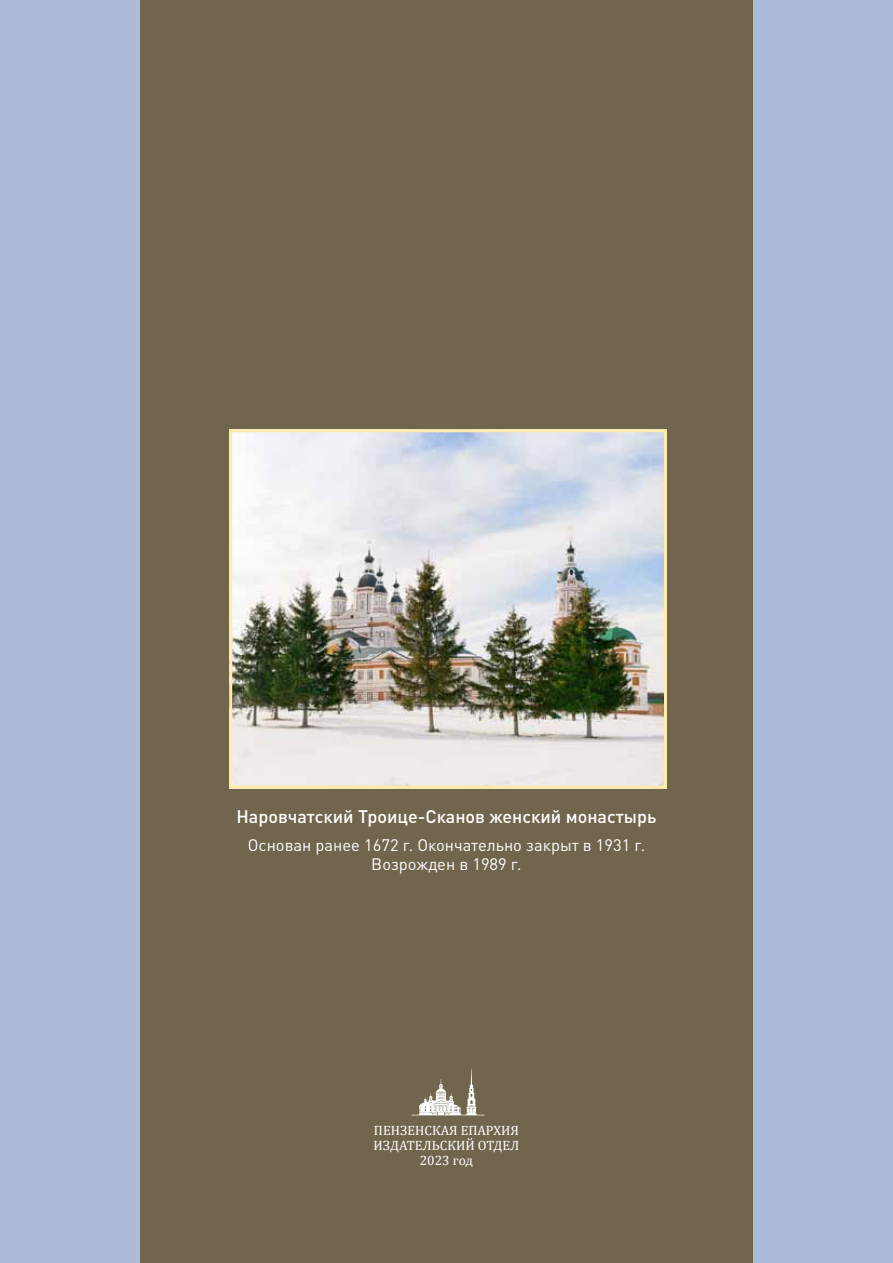
<style>
.page{position:relative;width:893px;height:1263px;background:#fff}
.page>*{position:absolute;margin:0;border:0;box-sizing:border-box;transform-origin:0 0}
.t1{font:500 18px "DIN Pro";color:#fff}
.t2{font:16.5px/19.5px "DIN Pro";color:#fff;text-align:center}
.t3{font:13.5px/15px "Cambria";color:#fff;text-align:center}
</style>
<div class="page">
<div style="left:0;top:0;width:140px;height:1263px;background:#acbbd7"></div>
<div style="left:753px;top:0;width:140px;height:1263px;background:#acbbd7"></div>
<div style="left:140px;top:0;width:613px;height:1263px;background:#71654d"></div>
<svg style="left:412px;top:1068px;width:73px;height:47px"></svg>
<img style="left:233px;top:433px;width:430px;height:352px">
<div style="left:229px;top:429px;width:438px;height:360px;border:3px solid #feebad"></div>
<p class="t1" style="left:236px;top:801px;width:421px">Наровчатский Троице-Сканов женский монастырь</p>
<p class="t2" style="left:248px;top:833px;width:399px">Основан ранее 1672 г. Окончательно закрыт в 1931 г.<br>Возрожден в 1989 г.</p>
<p class="t3" style="left:374px;top:1123px;width:147px">ПЕНЗЕНСКАЯ ЕПАРХИЯ<br>ИЗДАТЕЛЬСКИЙ ОТДЕЛ<br>2023 год</p>
</div>
